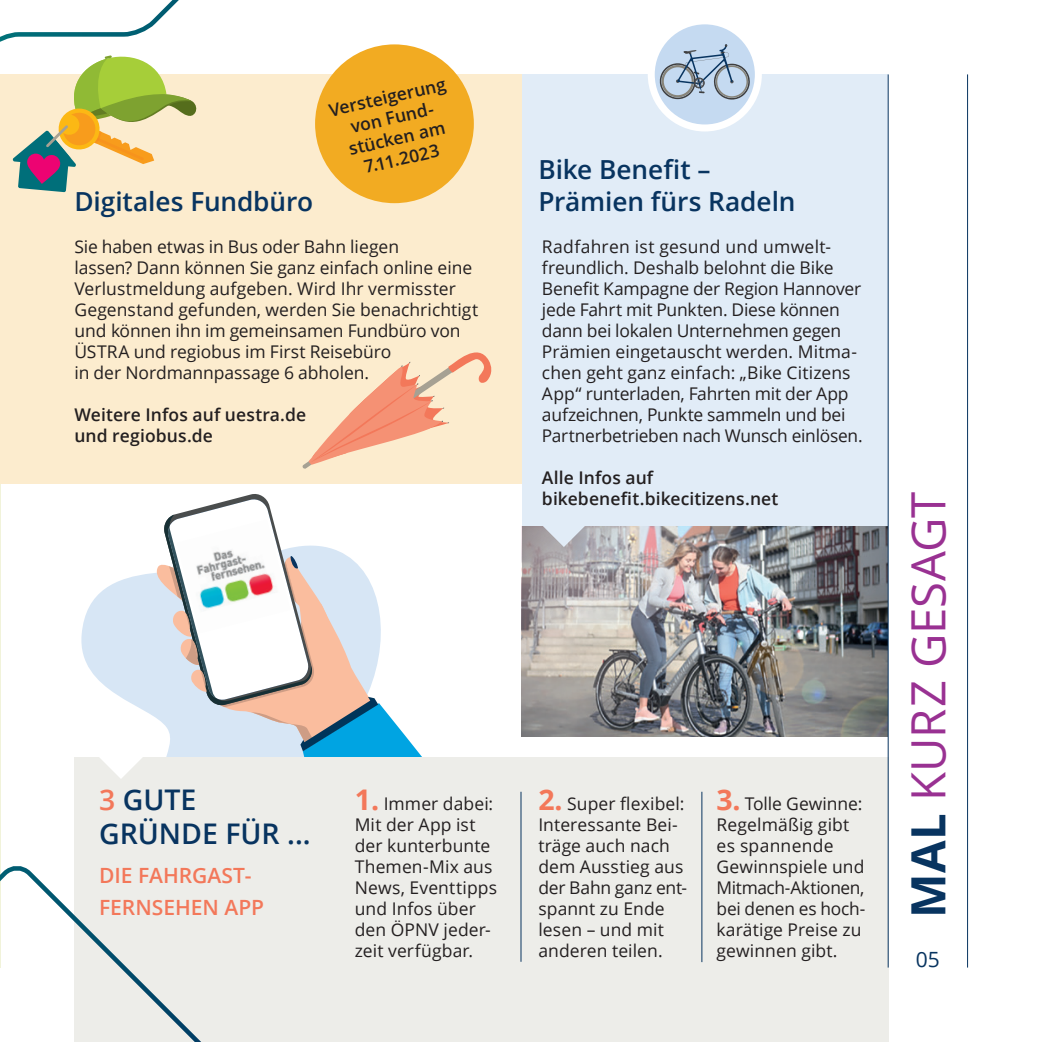
<style>
.page{position:relative;width:1042px;height:1042px;background:#fff}
.page>*{position:absolute;margin:0;border:0;box-sizing:border-box;transform-origin:0 0}
.t1{font:47.25px "Open Sans";letter-spacing:.005em;color:#993192}
.t2{font:600 28.35px/34.1px "Open Sans";color:#083460}
.t3{font:600 26.25px/31.5px "Open Sans";letter-spacing:-.005em;color:#083460}
.t4{font:600 21px/31.5px "Open Sans";color:#f3785a}
.t5{font:21px "Open Sans";color:#083460}
.t6{font:17.5px/21px "Open Sans";color:#231f20}
.t7{font:600 17.5px/21px "Open Sans";letter-spacing:.005em;color:#231f20}
.s1{color:#f3785a}
.s2{font-weight:700;font-size:28.35px;color:#f3785a}
.s3{font-weight:700;color:#083460}
</style>
<div class="page">
<hr style="left:0;top:74px;width:1px;height:893px;background:#f1f3da">
<div style="left:522px;top:74px;width:366px;height:452px;background:#e1ecf7"></div>
<div style="left:0;top:74px;width:522px;height:410px;background:#fcecce"></div>
<svg style="left:81px;top:573px;width:71px;height:142px;fill:#d7e6f5"></svg>
<svg style="left:152px;top:494px;width:270px;height:263px"></svg>
<img style="left:177px;top:519px;width:113px;height:114px">
<div style="left:74px;top:757px;width:814px;height:285px;background:#edede9"></div>
<hr style="left:520px;top:792px;width:1px;height:170px;background:#083460">
<hr style="left:701px;top:792px;width:1px;height:170px;background:#083460">
<img style="left:522px;top:526px;width:366px;height:210px">
<img style="left:522px;top:526px;width:244px;height:111px">
<svg style="left:542px;top:526px;width:44px;height:21px"></svg>
<svg style="left:99px;top:757px;width:43px;height:22px"></svg>
<svg style="left:651px;top:21px;width:107px;height:107px;background:#cfe0f3"></svg>
<svg style="left:660px;top:44px;width:90px;height:56px;background:#abbdd1"></svg>
<div style="left:648px;top:17px;width:114px;height:114px;border:7px solid #fff;border-radius:50%"></div>
<svg style="left:302px;top:352px;width:190px;height:117px"></svg>
<div style="left:315px;top:44px;width:159px;height:159px;background:#f2ab22;border-radius:50%"></div>
<svg style="left:0;top:0;width:197px;height:192px"></svg>
<svg style="left:0;top:866px;width:201px;height:176px"></svg>
<hr style="left:967px;top:74px;width:1px;height:893px;background:#083460">
<hr style="left:888px;top:74px;width:1px;height:893px;background:#083460">
<h3 class="t3" style="left:74px;top:185px;width:240px">Digitales Fundbüro</h3>
<p class="t7" style="left:327px;top:100px;width:121px;text-align:center;rotate:-13deg">Versteigerung von Fund&shy;stücken am<br>7.11.2023</p>
<p class="t6" style="left:74px;top:236px;width:405px">Sie haben etwas in Bus oder Bahn liegen<br>lassen? Dann können Sie ganz einfach online eine Verlustmeldung aufgeben. Wird Ihr vermisster Gegenstand gefunden, werden Sie benachrichtigt und können ihn im gemeinsamen Fundbüro von ÜSTRA und regiobus im First Reisebüro<br>in der Nordmannpassage 6 abholen.</p>
<p class="t7" style="left:74px;top:404px;width:233px">Weitere Infos auf uestra.de und regiobus.de</p>
<h3 class="t3" style="left:538px;top:154px;width:259px">Bike Benefit –<br>Prämien fürs Radeln</h3>
<p class="t6" style="left:542px;top:236px;width:322px">Radfahren ist gesund und umwelt&shy;freundlich. Deshalb belohnt die Bike Benefit Kampagne der Region Hannover jede Fahrt mit Punkten. Diese können dann bei lokalen Unternehmen gegen Prämien eingetauscht werden. Mitma&shy;chen geht ganz einfach: „Bike Citizens App“ runterladen, Fahrten mit der App aufzeichnen, Punkte sammeln und bei Partnerbetrieben nach Wunsch einlösen.</p>
<p class="t7" style="left:542px;top:467px;width:238px">Alle Infos auf bikebenefit.bikecitizens.net</p>
<h2 class="t2" style="left:99px;top:781px;width:213px"><span class="s1">3</span> GUTE<br>GRÜNDE FÜR ...</h2>
<p class="t6" style="left:355px;top:792px;width:144px"><span class="s2">1.</span> Immer dabei:<br>Mit der App ist der kunterbunte<br>Themen-Mix aus<br>News, Eventtipps und Infos über den ÖPNV jeder&shy;zeit verfügbar.</p>
<p class="t6" style="left:716px;top:792px;width:150px"><span class="s2">3.</span> Tolle Gewinne:<br>Regelmäßig gibt es spannende<br>Gewinnspiele und<br>Mitmach-Aktionen, bei denen es hoch&shy;karätige Preise zu gewinnen gibt.</p>
<p class="t6" style="left:538px;top:792px;width:150px"><span class="s2">2.</span> Super flexibel:<br>Interessante Bei&shy;träge auch nach dem Ausstieg aus der Bahn ganz ent&shy;spannt zu Ende lesen – und mit anderen teilen.</p>
<p class="t4" style="left:99px;top:859px;width:167px">DIE FAHRGAST-<br>FERNSEHEN APP</p>
<h1 class="t1" style="left:896px;top:918px;width:428px;rotate:-90deg"><span class="s3">MAL</span> KURZ GESAGT</h1>
<p class="t5" style="left:916px;top:945px;width:26px">05</p>
</div>
